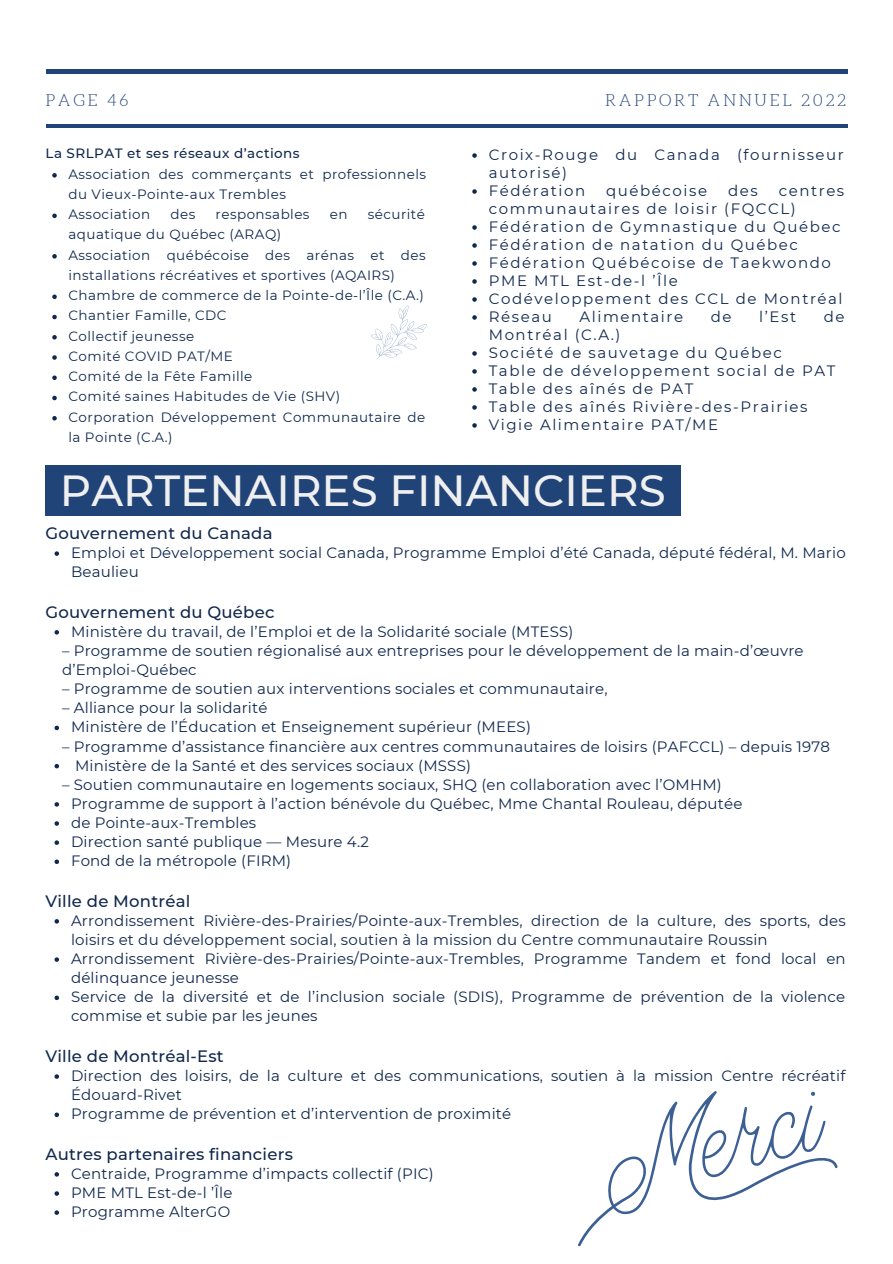
<style>
.page{position:relative;width:893px;height:1264px;background:#fff}
.page>*{position:absolute;margin:0;border:0;box-sizing:border-box;transform-origin:0 0}
.t1{font:500 43.5px "Montserrat";color:#efefef}
.t2{font:500 16.5px "Montserrat";letter-spacing:.015em;color:#10284d}
.t3{font:300 16.5px "Aleo";letter-spacing:.16em;color:#204378}
.t4{font:15px/19px "Montserrat";letter-spacing:.015em;color:#10284d}
.t5{font:15px/18px "Montserrat";letter-spacing:.105em;color:#10284d}
.t6{font:13.5px/20.2px "Montserrat";letter-spacing:.035em;color:#10284d}
.t7{font:500 13.5px "Montserrat";letter-spacing:.035em;color:#10284d}
</style>
<div class="page">
<hr style="left:46px;top:70px;width:801px;height:3px;background:#204378">
<hr style="left:46px;top:125px;width:801px;height:3px;background:#204378">
<svg style="left:371px;top:305px;width:56px;height:54px"></svg>
<svg style="left:54px;top:551px;width:5px;height:5px"></svg>
<svg style="left:54px;top:630px;width:5px;height:4px"></svg>
<svg style="left:54px;top:725px;width:5px;height:5px"></svg>
<svg style="left:54px;top:764px;width:5px;height:4px"></svg>
<svg style="left:54px;top:802px;width:5px;height:4px"></svg>
<svg style="left:54px;top:821px;width:5px;height:4px"></svg>
<svg style="left:54px;top:840px;width:5px;height:4px"></svg>
<svg style="left:54px;top:859px;width:5px;height:5px"></svg>
<svg style="left:54px;top:919px;width:5px;height:4px"></svg>
<svg style="left:54px;top:957px;width:5px;height:4px"></svg>
<svg style="left:54px;top:995px;width:5px;height:5px"></svg>
<svg style="left:54px;top:1074px;width:5px;height:4px"></svg>
<svg style="left:54px;top:1112px;width:5px;height:4px"></svg>
<svg style="left:54px;top:1172px;width:5px;height:4px"></svg>
<svg style="left:54px;top:1191px;width:5px;height:4px"></svg>
<svg style="left:54px;top:1210px;width:5px;height:4px"></svg>
<svg style="left:578px;top:1091px;width:259px;height:155px"></svg>
<div style="left:46px;top:465px;width:634px;height:51px;background:#204378"></div>
<svg style="left:52px;top:173px;width:5px;height:5px"></svg>
<svg style="left:52px;top:213px;width:5px;height:5px"></svg>
<svg style="left:52px;top:254px;width:5px;height:4px"></svg>
<svg style="left:52px;top:294px;width:5px;height:5px"></svg>
<svg style="left:52px;top:315px;width:5px;height:4px"></svg>
<svg style="left:52px;top:335px;width:5px;height:4px"></svg>
<svg style="left:52px;top:355px;width:5px;height:5px"></svg>
<svg style="left:52px;top:375px;width:5px;height:5px"></svg>
<svg style="left:52px;top:396px;width:5px;height:4px"></svg>
<svg style="left:52px;top:416px;width:5px;height:4px"></svg>
<svg style="left:472px;top:153px;width:5px;height:5px"></svg>
<svg style="left:472px;top:189px;width:5px;height:5px"></svg>
<svg style="left:472px;top:225px;width:5px;height:5px"></svg>
<svg style="left:472px;top:243px;width:5px;height:5px"></svg>
<svg style="left:472px;top:261px;width:5px;height:5px"></svg>
<svg style="left:472px;top:279px;width:5px;height:5px"></svg>
<svg style="left:472px;top:297px;width:5px;height:5px"></svg>
<svg style="left:472px;top:315px;width:5px;height:5px"></svg>
<svg style="left:472px;top:351px;width:5px;height:5px"></svg>
<svg style="left:472px;top:369px;width:5px;height:5px"></svg>
<svg style="left:472px;top:387px;width:5px;height:5px"></svg>
<svg style="left:472px;top:405px;width:5px;height:5px"></svg>
<svg style="left:472px;top:423px;width:5px;height:4px"></svg>
<p class="t3" style="left:46px;top:91px;width:84px">PAGE 46</p>
<p class="t3" style="left:605px;top:91px;width:242px">RAPPORT ANNUEL 2022</p>
<p class="t7" style="left:46px;top:145px;width:256px">La SRLPAT et ses réseaux d’actions</p>
<p class="t5" style="left:488px;top:146px;width:356px">Croix-Rouge du Canada (fournisseur autorisé)<br>Fédération</p>
<p class="t6" style="left:68px;top:164px;width:359px">Association des commerçants et professionnels du Vieux-Pointe-aux Trembles<br>Association</p>
<p class="t5" style="left:606px;top:182px;width:102px">québécoise</p>
<p class="t4" style="left:728px;top:181px;width:31px">des</p>
<p class="t5" style="left:488px;top:182px;width:357px;text-indent:290px">centres communautaires de loisir (FQCCL)<br>Fédération de Gymnastique du Québec<br>Fédération de natation du Québec<br>Fédération Québécoise de Taekwondo<br>PME MTL Est-de-l ’Île<br>Codéveloppement des CCL de Montréal<br>Réseau</p>
<p class="t6" style="left:170px;top:204px;width:26px">des</p>
<p class="t6" style="left:215px;top:204px;width:96px">responsables</p>
<p class="t6" style="left:330px;top:204px;width:19px">en</p>
<p class="t6" style="left:368px;top:204px;width:59px">sécurité</p>
<p class="t6" style="left:68px;top:224px;width:359px">aquatique du Québec (ARAQ)<br>Association québécoise des arénas et des installations récréatives et sportives (AQAIRS)<br>Chambre de commerce de la Pointe-de-l’Île (C.A.)<br>Chantier Famille, CDC<br>Collectif jeunesse<br>Comité COVID PAT/ME<br>Comité de la Fête Famille<br>Comité saines Habitudes de Vie (SHV)<br>Corporation Développement Communautaire de la Pointe (C.A.)</p>
<p class="t5" style="left:579px;top:307px;width:105px">Alimentaire</p>
<p class="t4" style="left:710px;top:307px;width:22px">de</p>
<p class="t4" style="left:759px;top:307px;width:38px">l’Est</p>
<p class="t4" style="left:823px;top:307px;width:22px">de</p>
<p class="t5" style="left:488px;top:325px;width:348px">Montréal (C.A.)<br>Société de sauvetage du Québec<br>Table de développement social de PAT<br>Table des aînés de PAT<br>Table des aînés Rivière-des-Prairies<br>Vigie Alimentaire PAT/ME</p>
<h1 class="t1" style="left:60px;top:464px;width:607px">PARTENAIRES FINANCIERS</h1>
<p class="t2" style="left:46px;top:523px;width:228px">Gouvernement du Canada</p>
<p class="t4" style="left:71px;top:543px;width:776px">Emploi et Développement social Canada, Programme Emploi d’été Canada, député fédéral, M. Mario<br>Beaulieu</p>
<p class="t2" style="left:46px;top:601px;width:230px">Gouvernement du Québec</p>
<p class="t4" style="left:62px;top:641px;width:743px">– Programme de soutien régionalisé aux entreprises pour le développement de la main-d’œuvre d’Emploi-Québec</p>
<p class="t4" style="left:62px;top:679px;width:547px">– Programme de soutien aux interventions sociales et communautaire,</p>
<p class="t4" style="left:62px;top:698px;width:207px">– Alliance pour la solidarité</p>
<p class="t4" style="left:62px;top:736px;width:769px">– Programme d’assistance financière aux centres communautaires de loisirs (PAFCCL) – depuis 1978</p>
<p class="t4" style="left:62px;top:774px;width:661px">– Soutien communautaire en logements sociaux, SHQ (en collaboration avec l’OMHM)</p>
<p class="t4" style="left:71px;top:622px;width:504px">Ministère du travail, de l’Emploi et de la Solidarité sociale (MTESS)</p>
<p class="t4" style="left:71px;top:717px;width:461px">Ministère de l’Éducation et Enseignement supérieur (MEES)</p>
<p class="t4" style="left:75px;top:755px;width:397px">Ministère de la Santé et des services sociaux (MSSS)</p>
<p class="t4" style="left:71px;top:794px;width:673px">Programme de support à l’action bénévole du Québec, Mme Chantal Rouleau, députée de Pointe-aux-Trembles<br>Direction santé publique — Mesure 4.2<br>Fond de la métropole (FIRM)</p>
<p class="t2" style="left:46px;top:890px;width:146px">Ville de Montréal</p>
<p class="t4" style="left:71px;top:911px;width:776px">Arrondissement Rivière-des-Prairies/Pointe-aux-Trembles, direction de la culture, des sports, des loisirs et du développement social, soutien à la mission du Centre communautaire Roussin Arrondissement Rivière-des-Prairies/Pointe-aux-Trembles, Programme Tandem et fond local en délinquance jeunesse<br>Service de la diversité et de l’inclusion sociale (SDIS), Programme de prévention de la violence commise et subie par les jeunes</p>
<p class="t2" style="left:46px;top:1045px;width:180px">Ville de Montréal-Est</p>
<p class="t4" style="left:71px;top:1066px;width:776px">Direction des loisirs, de la culture et des communications, soutien à la mission Centre récréatif<br>Édouard-Rivet<br>Programme de prévention et d’intervention de proximité</p>
<p class="t2" style="left:46px;top:1143px;width:249px">Autres partenaires financiers</p>
<p class="t4" style="left:71px;top:1163px;width:364px">Centraide, Programme d’impacts collectif (PIC)<br>PME MTL Est-de-l ’Île<br>Programme AlterGO</p>
</div>
